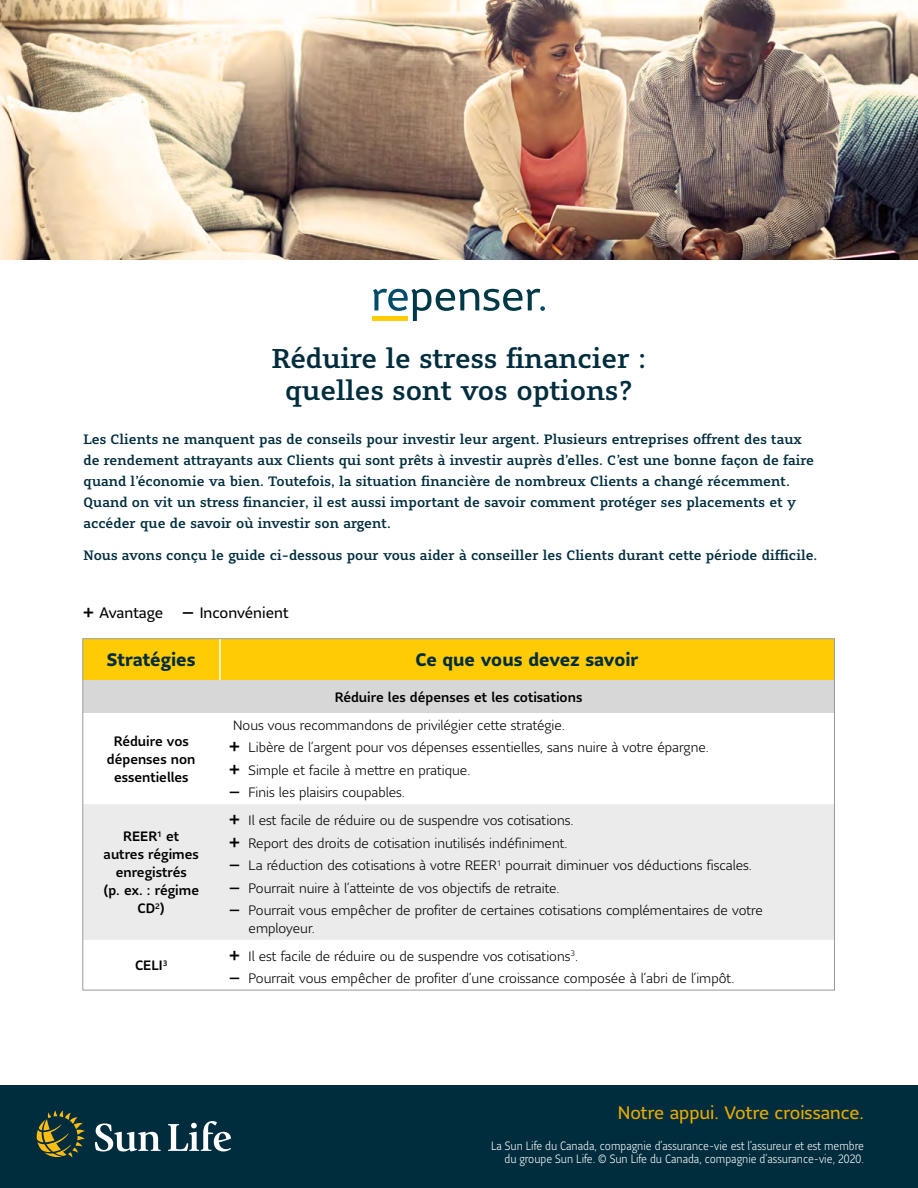
<style>
.page{position:relative;width:918px;height:1188px;background:#fff}
.page>*{position:absolute;margin:0;border:0;box-sizing:border-box;transform-origin:0 0}
.h1_-_Title{font:500 27px "Sun Life Serif";color:#002d3d}
.h5_-_Table_Heading{font:700 18px "Sun Life Sans";color:#002d3d}
.t1{font:18px "Sun Life Sans";color:#eaab00}
.h2_-_Subheading{font:15px "Sun Life Sans";color:#000}
.t2{font:300 13.5px/18px "Sun Life Sans";color:#000}
.h2_-_Subheading-2{font:500 13.5px/21px "Sun Life Serif";color:#002d3d}
.h6_-_Table_Subheadin{font:500 13.5px/18px "Sun Life Sans";color:#000;text-align:center}
.t3{font:300 12px/13.5px "Sun Life Sans Condensed";color:#fff;text-align:right}
.s1{font-weight:500;font-size:18px}
.s2{font-weight:500;font-size:16.5px}
</style>
<div class="page">
<img style="left:0;top:0;width:918px;height:259px">
<div style="left:0;top:1085px;width:918px;height:103px;background:#002d3d"></div>
<svg style="left:95px;top:1123px;width:66px;height:28px"></svg>
<svg style="left:168px;top:1121px;width:63px;height:30px"></svg>
<svg style="left:37px;top:1111px;width:48px;height:46px"></svg>
<div style="left:372px;top:316px;width:36px;height:5px;background:#ffcc05"></div>
<svg style="left:373px;top:289px;width:172px;height:32px"></svg>
<div style="left:85px;top:640px;width:748px;height:40px;background:#ffcb05"></div>
<div style="left:83px;top:680px;width:751px;height:33px;background:#d7d7d7"></div>
<div style="left:85px;top:804px;width:748px;height:136px;background:#ebebeb"></div>
<hr style="left:219px;top:639px;width:2px;height:41px;background:#fff">
<h1 class="h1_-_Title" style="left:272px;top:340px;width:376px">Réduire le stress financier :</h1>
<h1 class="h1_-_Title" style="left:285px;top:372px;width:349px">quelles sont vos options?</h1>
<h2 class="h2_-_Subheading-2" style="left:84px;top:429px;width:732px">Les Clients ne manquent pas de conseils pour investir leur argent. Plusieurs entreprises offrent des taux de rendement attrayants aux Clients qui sont prêts à investir auprès d’elles. C’est une bonne façon de faire quand l’économie va bien. Toutefois, la situation financière de nombreux Clients a changé récemment.<br>Quand on vit un stress financier, il est aussi important de savoir comment protéger ses placements et y accéder que de savoir où investir son argent.</h2>
<h2 class="h2_-_Subheading-2" style="left:84px;top:545px;width:735px">Nous avons conçu le guide ci-dessous pour vous aider à conseiller les Clients durant cette période difficile.</h2>
<h2 class="h2_-_Subheading" style="left:83px;top:603px;width:207px"><span class="s1">+</span> Avantage <span class="s1">–</span> Inconvénient</h2>
<h5 class="h5_-_Table_Heading" style="left:107px;top:648px;width:90px">Stratégies</h5>
<h5 class="h5_-_Table_Heading" style="left:415px;top:648px;width:225px">Ce que vous devez savoir</h5>
<h6 class="h6_-_Table_Subheadin" style="left:335px;top:688px;width:249px">Réduire les dépenses et les cotisations</h6>
<p class="h6_-_Table_Subheadin" style="left:107px;top:732px;width:90px">Réduire vos dépenses non essentielles</p>
<p class="t2" style="left:233px;top:716px;width:333px">Nous vous recommandons de privilégier cette stratégie.</p>
<p class="t2" style="left:229px;top:738px;width:481px"><span class="s1">+</span> Libère de l’argent pour vos dépenses essentielles, sans nuire à votre épargne.</p>
<p class="t2" style="left:229px;top:761px;width:243px"><span class="s1">+</span> Simple et facile à mettre en pratique.</p>
<p class="t2" style="left:229px;top:783px;width:177px"><span class="s2">–</span> Finis les plaisirs coupables.</p>
<h6 class="h6_-_Table_Subheadin" style="left:103px;top:827px;width:97px">REER<sup>1</sup> et autres régimes enregistrés<br>(p. ex. : régime<br>CD<sup>2</sup>)</h6>
<h6 class="h6_-_Table_Subheadin" style="left:135px;top:956px;width:34px">CELI<sup>3</sup></h6>
<p class="t2" style="left:229px;top:811px;width:346px"><span class="s1">+</span> Il est facile de réduire ou de suspendre vos cotisations.</p>
<p class="t2" style="left:229px;top:833px;width:340px"><span class="s1">+</span> Report des droits de cotisation inutilisés indéfiniment.</p>
<p class="t2" style="left:229px;top:856px;width:524px"><span class="s2">–</span> La réduction des cotisations à votre REER<sup>1</sup> pourrait diminuer vos déductions fiscales.</p>
<p class="t2" style="left:229px;top:878px;width:332px"><span class="s2">–</span> Pourrait nuire à l’atteinte de vos objectifs de retraite.</p>
<p class="t2" style="left:249px;top:901px;width:516px;text-indent:-20px"><span class="s2">–</span> Pourrait vous empêcher de profiter de certaines cotisations complémentaires de votre employeur.</p>
<p class="t2" style="left:229px;top:947px;width:351px"><span class="s1">+</span> Il est facile de réduire ou de suspendre vos cotisations<sup>3</sup>.</p>
<p class="t2" style="left:229px;top:969px;width:507px"><span class="s2">–</span> Pourrait vous empêcher de profiter d’une croissance composée à l’abri de l’impôt.</p>
<h2 class="t1" style="left:618px;top:1100px;width:248px">Notre appui. Votre croissance.</h2>
<p class="t3" style="left:491px;top:1139px;width:374px">La Sun Life du Canada, compagnie d’assurance-vie est l’assureur et est membre du groupe Sun Life. © Sun Life du Canada, compagnie d’assurance-vie, 2020.</p>
</div>
